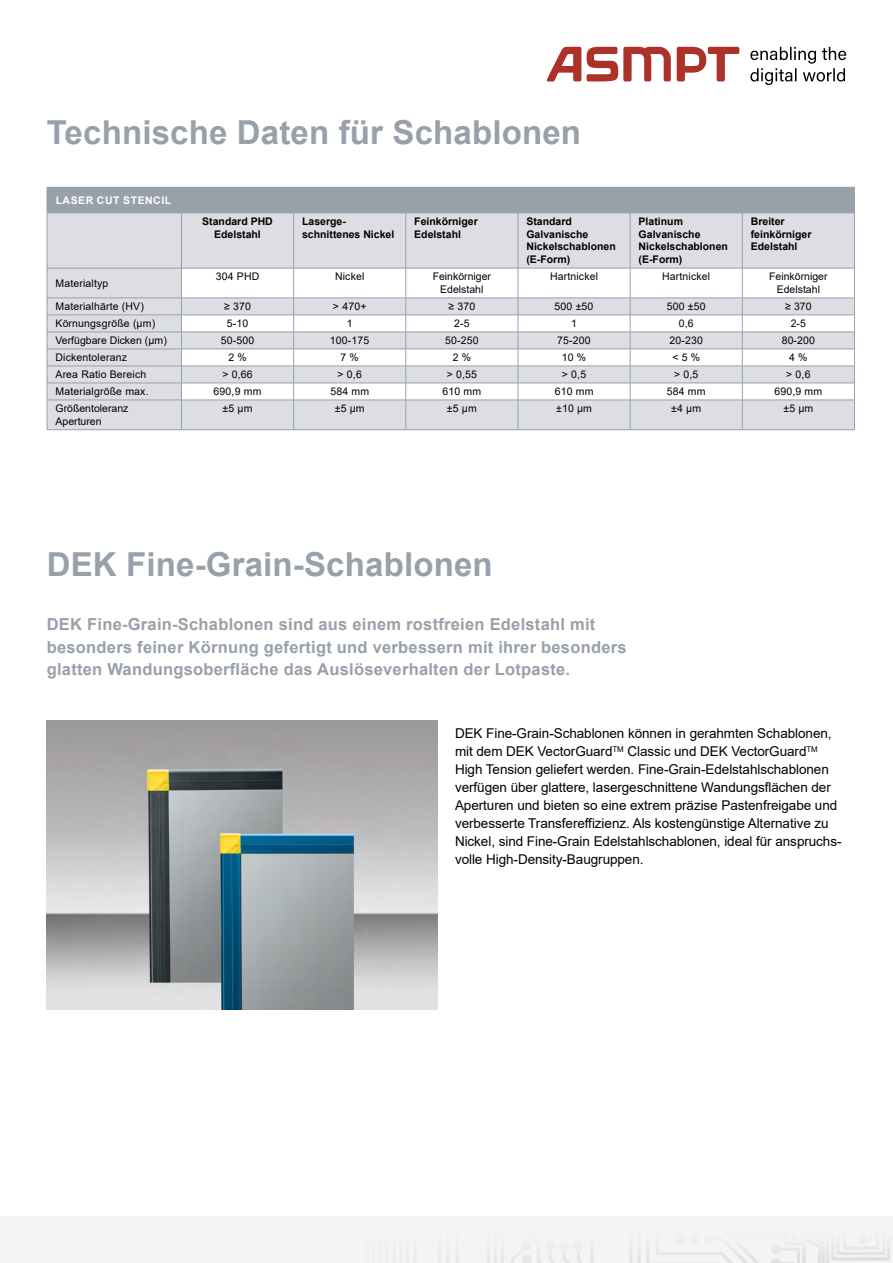
<style>
.page{position:relative;width:893px;height:1263px;background:#fff}
.page>*{position:absolute;margin:0;border:0;box-sizing:border-box;transform-origin:0 0}
.H_Headline_22pt_9mm_silver_P{font:700 33px "Arial";letter-spacing:.005em;color:#98a0aa}
.L_LeadIn_11pt_8mm_silver_P{font:700 16.5px/22.5px "Arial";letter-spacing:.015em;color:#98a0aa}
.F_Fliesstext_P{font:13.5px/18px "Arial";letter-spacing:-.005em;color:#000}
.T_Tabelle_Text{font:10.5px/12.8px "Arial";letter-spacing:.015em;color:#000}
.T_Tabelle_Text_bold{font:700 10.5px/12.8px "Arial";color:#000}
.T_Tabelle_Text_bold-2{font:10.5px/12.8px "Arial";color:#000;text-align:center}
.T_Tabelle_weiß{font:700 10.5px "Arial";letter-spacing:.05em;color:#fff}
</style>
<div class="page">
<div style="left:0;top:1216px;width:893px;height:47px;background:#f3f4f3"></div>
<svg style="left:414px;top:1245px;width:476px;height:18px"></svg>
<img style="left:47px;top:720px;width:391px;height:289px">
<hr style="left:47px;top:429px;width:134px;height:1px;background:#98a0aa">
<hr style="left:181px;top:429px;width:113px;height:1px;background:#98a0aa">
<hr style="left:294px;top:429px;width:112px;height:1px;background:#98a0aa">
<hr style="left:406px;top:429px;width:112px;height:1px;background:#98a0aa">
<hr style="left:518px;top:429px;width:112px;height:1px;background:#98a0aa">
<hr style="left:630px;top:429px;width:112px;height:1px;background:#98a0aa">
<hr style="left:742px;top:429px;width:113px;height:1px;background:#98a0aa">
<hr style="left:47px;top:187px;width:134px;height:1px;background:#98a0aa">
<svg style="left:47px;top:188px;width:808px;height:241px"></svg>
<hr style="left:181px;top:187px;width:113px;height:1px;background:#98a0aa">
<hr style="left:294px;top:187px;width:112px;height:1px;background:#98a0aa">
<hr style="left:406px;top:187px;width:112px;height:1px;background:#98a0aa">
<hr style="left:518px;top:187px;width:112px;height:1px;background:#98a0aa">
<hr style="left:630px;top:187px;width:112px;height:1px;background:#98a0aa">
<hr style="left:742px;top:187px;width:112px;height:1px;background:#98a0aa">
<hr style="left:47px;top:213px;width:134px;height:1px;background:#98a0aa">
<hr style="left:181px;top:213px;width:113px;height:1px;background:#98a0aa">
<hr style="left:294px;top:213px;width:112px;height:1px;background:#98a0aa">
<hr style="left:406px;top:213px;width:112px;height:1px;background:#98a0aa">
<hr style="left:518px;top:213px;width:112px;height:1px;background:#98a0aa">
<hr style="left:630px;top:213px;width:112px;height:1px;background:#98a0aa">
<hr style="left:742px;top:213px;width:113px;height:1px;background:#98a0aa">
<svg style="left:750px;top:47px;width:96px;height:38px"></svg>
<svg style="left:677px;top:47px;width:62px;height:34px"></svg>
<svg style="left:547px;top:47px;width:124px;height:34px"></svg>
<p class="H_Headline_22pt_9mm_silver_P" style="left:47px;top:109px;width:536px">Technische Daten für Schablonen</p>
<p class="T_Tabelle_weiß" style="left:56px;top:193px;width:117px">LASER CUT STENCIL</p>
<p class="T_Tabelle_Text_bold-2" style="left:56px;top:277px;width:54px">Materialtyp</p>
<p class="T_Tabelle_Text_bold" style="left:202px;top:215px;width:72px;text-align:center">Standard PHD<br>Edelstahl</p>
<p class="T_Tabelle_Text_bold" style="left:302px;top:215px;width:94px">Laserge&shy;schnittenes Nickel</p>
<p class="T_Tabelle_Text_bold" style="left:414px;top:215px;width:65px">Feinkörniger<br>Edelstahl</p>
<p class="T_Tabelle_Text_bold" style="left:526px;top:215px;width:91px">Standard<br>Galvanische<br>Nickelschablonen (E-Form)</p>
<p class="T_Tabelle_Text_bold" style="left:639px;top:215px;width:46px">Platinum</p>
<p class="T_Tabelle_Text_bold" style="left:639px;top:228px;width:91px">Galvanische<br>Nickelschablonen (E-Form)</p>
<p class="T_Tabelle_Text_bold" style="left:751px;top:215px;width:62px">Breiter feinkörniger<br>Edelstahl</p>
<p class="T_Tabelle_Text_bold-2" style="left:216px;top:270px;width:45px">304 PHD</p>
<p class="T_Tabelle_Text_bold-2" style="left:335px;top:270px;width:31px">Nickel</p>
<p class="T_Tabelle_Text_bold-2" style="left:433px;top:270px;width:60px">Feinkörniger<br>Edelstahl</p>
<p class="T_Tabelle_Text_bold-2" style="left:550px;top:270px;width:50px">Hartnickel</p>
<p class="T_Tabelle_Text_bold-2" style="left:662px;top:270px;width:50px">Hartnickel</p>
<p class="T_Tabelle_Text_bold-2" style="left:769px;top:270px;width:60px">Feinkörniger<br>Edelstahl</p>
<p class="T_Tabelle_Text" style="left:56px;top:300px;width:90px">Materialhärte (HV)</p>
<p class="T_Tabelle_Text" style="left:224px;top:300px;width:28px">≥ 370</p>
<p class="T_Tabelle_Text" style="left:333px;top:300px;width:35px">&gt; 470+</p>
<p class="T_Tabelle_Text" style="left:448px;top:300px;width:28px">≥ 370</p>
<p class="T_Tabelle_Text" style="left:555px;top:300px;width:40px">500 ±50</p>
<p class="T_Tabelle_Text" style="left:667px;top:300px;width:40px">500 ±50</p>
<p class="T_Tabelle_Text" style="left:785px;top:300px;width:28px">≥ 370</p>
<p class="T_Tabelle_Text" style="left:56px;top:317px;width:101px">Körnungsgröße (µm)</p>
<p class="T_Tabelle_Text" style="left:227px;top:317px;width:23px">5-10</p>
<p class="T_Tabelle_Text" style="left:347px;top:317px;width:7px">1</p>
<p class="T_Tabelle_Text" style="left:454px;top:317px;width:17px">2-5</p>
<p class="T_Tabelle_Text" style="left:571px;top:317px;width:7px">1</p>
<p class="T_Tabelle_Text" style="left:679px;top:317px;width:16px">0,6</p>
<p class="T_Tabelle_Text" style="left:791px;top:317px;width:17px">2-5</p>
<p class="T_Tabelle_Text" style="left:56px;top:334px;width:113px">Verfügbare Dicken (µm)</p>
<p class="T_Tabelle_Text" style="left:221px;top:334px;width:35px">50-500</p>
<p class="T_Tabelle_Text" style="left:330px;top:334px;width:41px">100-175</p>
<p class="T_Tabelle_Text" style="left:445px;top:334px;width:35px">50-250</p>
<p class="T_Tabelle_Text" style="left:557px;top:334px;width:35px">75-200</p>
<p class="T_Tabelle_Text" style="left:669px;top:334px;width:35px">20-230</p>
<p class="T_Tabelle_Text" style="left:782px;top:334px;width:35px">80-200</p>
<p class="T_Tabelle_Text" style="left:56px;top:351px;width:73px">Dickentoleranz</p>
<p class="T_Tabelle_Text" style="left:228px;top:351px;width:20px">2 %</p>
<p class="T_Tabelle_Text" style="left:340px;top:351px;width:20px">7 %</p>
<p class="T_Tabelle_Text" style="left:453px;top:351px;width:20px">2 %</p>
<p class="T_Tabelle_Text" style="left:562px;top:351px;width:26px">10 %</p>
<p class="T_Tabelle_Text" style="left:672px;top:351px;width:29px">&lt; 5 %</p>
<p class="T_Tabelle_Text" style="left:789px;top:351px;width:20px">4 %</p>
<p class="T_Tabelle_Text" style="left:56px;top:368px;width:92px">Area Ratio Bereich</p>
<p class="T_Tabelle_Text" style="left:222px;top:368px;width:32px">&gt; 0,66</p>
<p class="T_Tabelle_Text" style="left:338px;top:368px;width:26px">&gt; 0,6</p>
<p class="T_Tabelle_Text" style="left:447px;top:368px;width:32px">&gt; 0,55</p>
<p class="T_Tabelle_Text" style="left:562px;top:368px;width:26px">&gt; 0,5</p>
<p class="T_Tabelle_Text" style="left:674px;top:368px;width:26px">&gt; 0,5</p>
<p class="T_Tabelle_Text" style="left:786px;top:368px;width:26px">&gt; 0,6</p>
<p class="T_Tabelle_Text" style="left:56px;top:385px;width:95px">Materialgröße max.</p>
<p class="T_Tabelle_Text" style="left:214px;top:385px;width:49px">690,9 mm</p>
<p class="T_Tabelle_Text" style="left:330px;top:385px;width:40px">584 mm</p>
<p class="T_Tabelle_Text" style="left:442px;top:385px;width:40px">610 mm</p>
<p class="T_Tabelle_Text" style="left:555px;top:385px;width:40px">610 mm</p>
<p class="T_Tabelle_Text" style="left:667px;top:385px;width:40px">584 mm</p>
<p class="T_Tabelle_Text" style="left:774px;top:385px;width:49px">690,9 mm</p>
<p class="T_Tabelle_Text" style="left:56px;top:402px;width:74px">Größentoleranz<br>Aperturen</p>
<p class="T_Tabelle_Text" style="left:223px;top:402px;width:31px">±5 µm</p>
<p class="T_Tabelle_Text" style="left:335px;top:402px;width:31px">±5 µm</p>
<p class="T_Tabelle_Text" style="left:447px;top:402px;width:31px">±5 µm</p>
<p class="T_Tabelle_Text" style="left:556px;top:402px;width:37px">±10 µm</p>
<p class="T_Tabelle_Text" style="left:671px;top:402px;width:31px">±4 µm</p>
<p class="T_Tabelle_Text" style="left:783px;top:402px;width:31px">±5 µm</p>
<p class="H_Headline_22pt_9mm_silver_P" style="left:47px;top:541px;width:447px">DEK Fine-Grain-Schablonen</p>
<p class="L_LeadIn_11pt_8mm_silver_P" style="left:47px;top:613px;width:581px">DEK Fine-Grain-Schablonen sind aus einem rostfreien Edelstahl mit besonders feiner Körnung gefertigt und verbessern mit ihrer besonders glatten Wandungsoberfläche das Auslöseverhalten der Lotpaste.</p>
<p class="F_Fliesstext_P" style="left:455px;top:724px;width:388px">DEK Fine-Grain-Schablonen können in gerahmten Schablonen, mit dem DEK VectorGuard<sup>TM</sup> Classic und DEK VectorGuard<sup>TM </sup>High Tension geliefert werden. Fine-Grain-Edelstahlschablonen verfügen über glattere, lasergeschnittene Wandungsflächen der Aperturen und bieten so eine extrem präzise Pastenfreigabe und verbesserte Transfereffizienz. Als kostengünstige Alternative zu Nickel, sind Fine-Grain Edelstahlschablonen, ideal für anspruchs&shy;volle High-Density-Baugruppen.</p>
</div>
